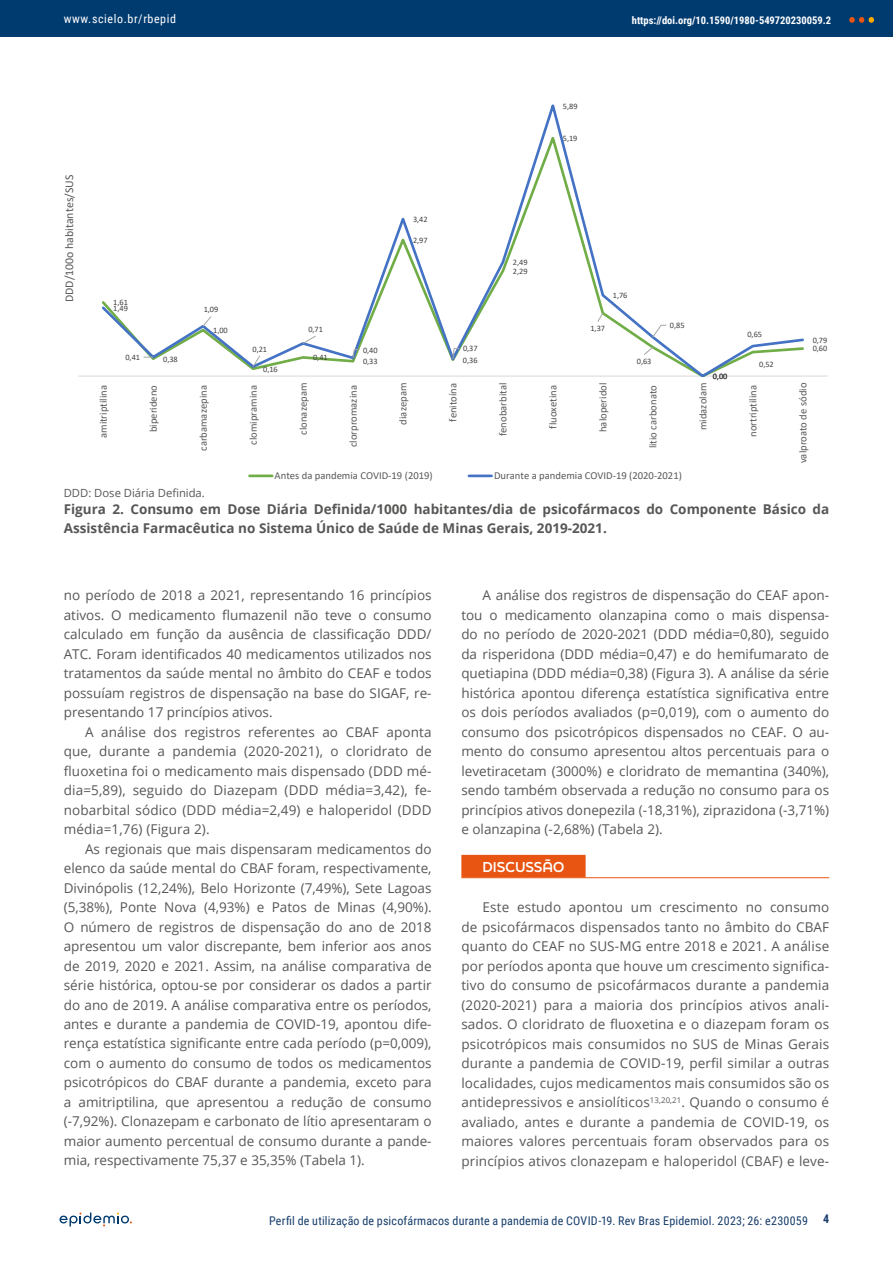
<style>
.page{position:relative;width:893px;height:1263px;background:#fff}
.page>*{position:absolute;margin:0;border:0;box-sizing:border-box;transform-origin:0 0}
.t1{font:13.5px/19.5px "Open Sans";color:#575756;text-align:justify}
.t2{font:700 13.5px/19.5px "Open Sans";color:#575756}
.t3{font:700 13.5px "Final Six";color:#fff}
.t4{font:12px "Roboto Condensed";letter-spacing:.015em;color:#173d6b}
.t5{font:12px "Roboto Condensed";letter-spacing:.05em;color:#fff}
.t6{font:700 12px "Roboto Condensed";color:#173d6b}
.t7{font:11.85px "Calibri";color:#595959}
.t8{font:11.25px "Open Sans";color:#575756}
.t9{font:10.65px "Calibri";color:#595959}
.t10{font:700 10.5px "Roboto Condensed";color:#fff}
.t11{font:8.25px "Calibri";letter-spacing:-.005em;color:#404040}
</style>
<div class="page">
<div style="left:0;top:0;width:893px;height:36px;background:#003b70"></div>
<svg style="left:849px;top:17px;width:25px;height:6px"></svg>
<svg style="left:60px;top:1212px;width:72px;height:14px"></svg>
<div style="left:461px;top:855px;width:125px;height:22px;background:#e85412"></div>
<hr style="left:461px;top:877px;width:368px;height:1px;background:#e85412">
<hr style="left:78px;top:376px;width:750px;height:1px;background:#d9d9d9">
<svg style="left:99px;top:104px;width:707px;height:273px"></svg>
<svg style="left:596px;top:312px;width:8px;height:11px"></svg>
<svg style="left:643px;top:346px;width:11px;height:10px"></svg>
<svg style="left:202px;top:315px;width:10px;height:12px"></svg>
<svg style="left:252px;top:354px;width:9px;height:14px"></svg>
<svg style="left:302px;top:335px;width:15px;height:10px"></svg>
<svg style="left:352px;top:349px;width:8px;height:10px"></svg>
<svg style="left:452px;top:347px;width:8px;height:13px"></svg>
<svg style="left:652px;top:324px;width:15px;height:14px"></svg>
<hr style="left:250px;top:475px;width:22px;height:2px;background:#70ad47">
<hr style="left:469px;top:475px;width:23px;height:2px;background:#4472c4">
<p class="t5" style="left:64px;top:10px;width:114px">www.scielo.br/rbepid</p>
<p class="t7" style="left:61px;top:302px;width:129px;rotate:-90deg">DDD/100o habitantes/SUS</p>
<p class="t11" style="left:113px;top:297px;width:16px">1,61</p>
<p class="t11" style="left:113px;top:302px;width:16px">1,49</p>
<p class="t11" style="left:125px;top:351px;width:16px">0,41</p>
<p class="t11" style="left:163px;top:353px;width:16px">0,38</p>
<p class="t11" style="left:204px;top:304px;width:16px">1,09</p>
<p class="t11" style="left:213px;top:324px;width:16px">1,00</p>
<p class="t11" style="left:253px;top:343px;width:16px">0,21</p>
<p class="t11" style="left:263px;top:363px;width:16px">0,16</p>
<p class="t11" style="left:308px;top:324px;width:16px">0,71</p>
<p class="t11" style="left:313px;top:352px;width:16px">0,41</p>
<p class="t11" style="left:413px;top:213px;width:16px">3,42</p>
<p class="t11" style="left:413px;top:234px;width:16px">2,97</p>
<p class="t11" style="left:363px;top:344px;width:16px">0,40</p>
<p class="t11" style="left:363px;top:355px;width:16px">0,33</p>
<p class="t11" style="left:463px;top:343px;width:16px">0,37</p>
<p class="t11" style="left:463px;top:354px;width:16px">0,36</p>
<p class="t11" style="left:513px;top:256px;width:16px">2,49</p>
<p class="t11" style="left:513px;top:265px;width:16px">2,29</p>
<p class="t11" style="left:563px;top:100px;width:16px">5,89</p>
<p class="t11" style="left:563px;top:132px;width:16px">5,19</p>
<p class="t10" style="left:632px;top:12px;width:201px">https://doi.org/10.1590/1980-549720230059.2</p>
<p class="t11" style="left:613px;top:290px;width:16px">1,76</p>
<p class="t11" style="left:590px;top:323px;width:16px">1,37</p>
<p class="t11" style="left:670px;top:320px;width:16px">0,85</p>
<p class="t11" style="left:747px;top:329px;width:16px">0,65</p>
<p class="t11" style="left:637px;top:356px;width:16px">0,63</p>
<p class="t11" style="left:759px;top:358px;width:16px">0,52</p>
<p class="t11" style="left:713px;top:370px;width:16px">0,00</p>
<p class="t11" style="left:813px;top:334px;width:16px">0,79</p>
<p class="t11" style="left:813px;top:343px;width:16px">0,60</p>
<p class="t9" style="left:96px;top:438px;width:54px;rotate:-90deg">amitriptilina</p>
<p class="t9" style="left:146px;top:432px;width:49px;rotate:-90deg">biperideno</p>
<p class="t9" style="left:196px;top:451px;width:67px;rotate:-90deg">carbamazepina</p>
<p class="t9" style="left:246px;top:445px;width:61px;rotate:-90deg">clomipramina</p>
<p class="t9" style="left:296px;top:435px;width:53px;rotate:-90deg">clonazepam</p>
<p class="t9" style="left:346px;top:447px;width:64px;rotate:-90deg">clorpromazina</p>
<p class="t9" style="left:396px;top:425px;width:43px;rotate:-90deg">diazepam</p>
<p class="t9" style="left:446px;top:422px;width:40px;rotate:-90deg">fenitoína</p>
<p class="t9" style="left:496px;top:436px;width:55px;rotate:-90deg">fenobarbital</p>
<p class="t9" style="left:546px;top:429px;width:45px;rotate:-90deg">fluoxetina</p>
<p class="t9" style="left:595px;top:432px;width:51px;rotate:-90deg">haloperidol</p>
<p class="t9" style="left:645px;top:448px;width:65px;rotate:-90deg">litio carbonato</p>
<p class="t9" style="left:695px;top:430px;width:49px;rotate:-90deg">midazolam</p>
<p class="t9" style="left:745px;top:437px;width:53px;rotate:-90deg">nortriptilina</p>
<p class="t9" style="left:795px;top:463px;width:82px;rotate:-90deg">valproato de sódio</p>
<p class="t9" style="left:275px;top:468px;width:160px">Antes da pandemia COVID-19 (2019)</p>
<p class="t9" style="left:494px;top:468px;width:189px">Durante a pandemia COVID-19 (2020-2021)</p>
<p class="t8" style="left:64px;top:485px;width:143px">DDD: Dose Diária Definida.</p>
<p class="t2" style="left:64px;top:499px;width:767px">Figura 2. Consumo em Dose Diária Definida/1000 habitantes/dia de psicofármacos do Componente Básico da<br>Assistência Farmacêutica no Sistema Único de Saúde de Minas Gerais, 2019-2021.</p>
<p class="t1" style="left:64px;top:585px;width:369px">no período de 2018 a 2021, representando 16 princípios ativos. O medicamento flumazenil não teve o consumo calculado em função da ausência de classificação DDD/ ATC. Foram identificados 40 medicamentos utilizados nos tratamentos da saúde mental no âmbito do CEAF e todos possuíam registros de dispensação na base do SIGAF, re&shy;presentando 17 princípios ativos.</p>
<p class="t1" style="left:64px;top:721px;width:369px;text-indent:21px">A análise dos registros referentes ao CBAF aponta que, durante a pandemia (2020-2021), o cloridrato de fluoxetina foi o medicamento mais dispensado (DDD mé&shy;dia=5,89), seguido do Diazepam (DDD média=3,42), fe&shy;nobarbital sódico (DDD média=2,49) e haloperidol (DDD média=1,76) (Figura 2).</p>
<p class="t1" style="left:64px;top:838px;width:369px;text-indent:21px">As regionais que mais dispensaram medicamentos do elenco da saúde mental do CBAF foram, respectivamente, Divinópolis (12,24%), Belo Horizonte (7,49%), Sete Lagoas (5,38%), Ponte Nova (4,93%) e Patos de Minas (4,90%).<br>O número de registros de dispensação do ano de 2018 apresentou um valor discrepante, bem inferior aos anos de 2019, 2020 e 2021. Assim, na análise comparativa de série histórica, optou-se por considerar os dados a partir do ano de 2019. A análise comparativa entre os períodos, antes e durante a pandemia de COVID-19, apontou dife&shy;rença estatística significante entre cada período (p=0,009), com o aumento do consumo de todos os medicamentos psicotrópicos do CBAF durante a pandemia, exceto para a amitriptilina, que apresentou a redução de consumo (-7,92%). Clonazepam e carbonato de lítio apresentaram o maior aumento percentual de consumo durante a pande&shy;mia, respectivamente 75,37 e 35,35% (Tabela 1).</p>
<p class="t1" style="left:461px;top:585px;width:369px;text-indent:21px">A análise dos registros de dispensação do CEAF apon&shy;tou o medicamento olanzapina como o mais dispensa&shy;do no período de 2020-2021 (DDD média=0,80), seguido da risperidona (DDD média=0,47) e do hemifumarato de quetiapina (DDD média=0,38) (Figura 3). A análise da série histórica apontou diferença estatística significativa entre os dois períodos avaliados (p=0,019), com o aumento do consumo dos psicotrópicos dispensados no CEAF. O au&shy;mento do consumo apresentou altos percentuais para o levetiracetam (3000%) e cloridrato de memantina (340%), sendo também observada a redução no consumo para os princípios ativos donepezila (-18,31%), ziprazidona (-3,71%) e olanzapina (-2,68%) (Tabela 2).</p>
<p class="t3" style="left:483px;top:857px;width:83px">DISCUSSÃO</p>
<p class="t1" style="left:461px;top:897px;width:369px;text-indent:21px">Este estudo apontou um crescimento no consumo de psicofármacos dispensados tanto no âmbito do CBAF quanto do CEAF no SUS-MG entre 2018 e 2021. A análise por períodos aponta que houve um crescimento significa&shy;tivo do consumo de psicofármacos durante a pandemia (2020-2021) para a maioria dos princípios ativos anali&shy;sados. O cloridrato de fluoxetina e o diazepam foram os psicotrópicos mais consumidos no SUS de Minas Gerais durante a pandemia de COVID-19, perfil similar a outras localidades, cujos medicamentos mais consumidos são os antidepressivos e ansiolíticos<sup>13,20,21</sup>. Quando o consumo é avaliado, antes e durante a pandemia de COVID-19, os maiores valores percentuais foram observados para os princípios ativos clonazepam e haloperidol (CBAF) e leve-</p>
<p class="t4" style="left:269px;top:1212px;width:540px">Perfil de utilização de psicofármacos durante a pandemia de COVID-19. Rev Bras Epidemiol. 2023; 26: e230059</p>
<p class="t6" style="left:823px;top:1211px;width:8px">4</p>
</div>
